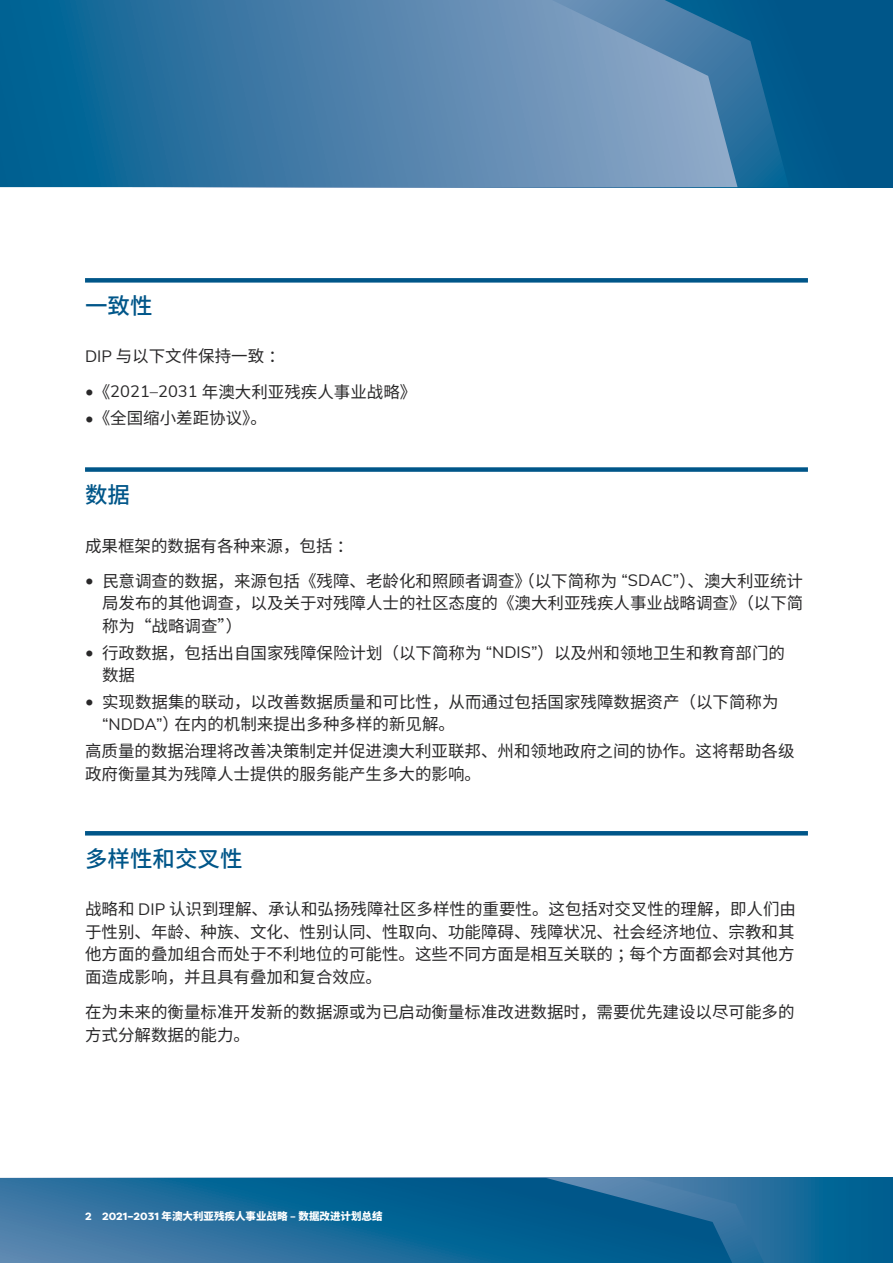
<style>
.page{position:relative;width:893px;height:1263px;background:#fff}
.page>*{position:absolute;margin:0;border:0;box-sizing:border-box;transform-origin:0 0}
.t1{font:500 22.5px "Noto Sans CJ Ksc";color:#005689}
.t2{font:16.5px/22.5px "Noto Sans CJ Ksc";color:#292829}
.t3{font:900 10.5px "Noto Sans CJ Ksc";color:#fff}
.s1{font-family:"Nunito Sans"}
.s2{font-family:"Filson Pro";font-weight:800}
</style>
<div class="page">
<svg style="left:770px;top:1178px;width:123px;height:85px;background:#096595"></svg>
<svg style="left:738px;top:1178px;width:32px;height:85px;background:#2a6f9e"></svg>
<svg style="left:0;top:1178px;width:738px;height:85px;background:#1c6a99"></svg>
<div style="left:0;top:0;width:893px;height:187px;background:#005689"></div>
<svg style="left:737px;top:34px;width:52px;height:153px"></svg>
<svg style="left:0;top:0;width:737px;height:187px;background:#4880aa"></svg>
<hr style="left:85px;top:831px;width:723px;height:4px;background:#005689">
<div style="left:85px;top:467px;width:723px;height:5px;background:#005689"></div>
<div style="left:85px;top:278px;width:723px;height:5px;background:#005689"></div>
<h2 class="t1" style="left:85px;top:293px;width:69px">一致性</h2>
<p class="t2" style="left:85px;top:345px;width:201px"><span class="s1">DIP</span> 与以下文件保持一致：</p>
<p class="t2" style="left:85px;top:381px;width:333px"><span class="s1">•</span>《<span class="s1">2021–2031</span> 年澳大利亚残疾人事业战略》</p>
<p class="t2" style="left:85px;top:407px;width:184px"><span class="s1">•</span>《全国缩小差距协议》。</p>
<h2 class="t1" style="left:85px;top:482px;width:46px">数据</h2>
<p class="t2" style="left:85px;top:534px;width:270px">成果框架的数据有各种来源，包括：</p>
<p class="t2" style="left:102px;top:570px;width:703px;text-align:justify;text-indent:-17px"><span class="s1">•</span> 民意调查的数据，来源包括《残障、老龄化和照顾者调查》（以下简称为 <span class="s1">“SDAC”</span>）、澳大利亚统计局发布的其他调查，以及关于对残障人士的社区态度的《澳大利亚残疾人事业战略调查》（以下简称为“战略调查”）</p>
<p class="t2" style="left:102px;top:642px;width:684px;text-indent:-17px"><span class="s1">•</span> 行政数据，包括出自国家残障保险计划（以下简称为 <span class="s1">“NDIS”</span>）以及州和领地卫生和教育部门的数据</p>
<p class="t2" style="left:102px;top:691px;width:678px;text-indent:-17px"><span class="s1">•</span> 实现数据集的联动，以改善数据质量和可比性，从而通过包括国家残障数据资产（以下简称为<span class="s1">“NDDA”</span>）在内的机制来提出多种多样的新见解。</p>
<p class="t2" style="left:85px;top:740px;width:711px">高质量的数据治理将改善决策制定并促进澳大利亚联邦、州和领地政府之间的协作。这将帮助各级政府衡量其为残障人士提供的服务能产生多大的影响。</p>
<h2 class="t1" style="left:85px;top:846px;width:159px">多样性和交叉性</h2>
<p class="t2" style="left:85px;top:898px;width:712px;text-align:justify">战略和 <span class="s1">DIP</span> 认识到理解、承认和弘扬残障社区多样性的重要性。这包括对交叉性的理解，即人们由于性别、年龄、种族、文化、性别认同、性取向、功能障碍、残障状况、社会经济地位、宗教和其他方面的叠加组合而处于不利地位的可能性。这些不同方面是相互关联的；每个方面都会对其他方面造成影响，并且具有叠加和复合效应。</p>
<p class="t2" style="left:85px;top:1001px;width:711px">在为未来的衡量标准开发新的数据源或为已启动衡量标准改进数据时，需要优先建设以尽可能多的方式分解数据的能力。</p>
<p class="t3" style="left:85px;top:1210px;width:299px"><span class="s2">2 2021–2031</span> 年澳大利亚残疾人事业战略 – 数据改进计划总结</p>
</div>
